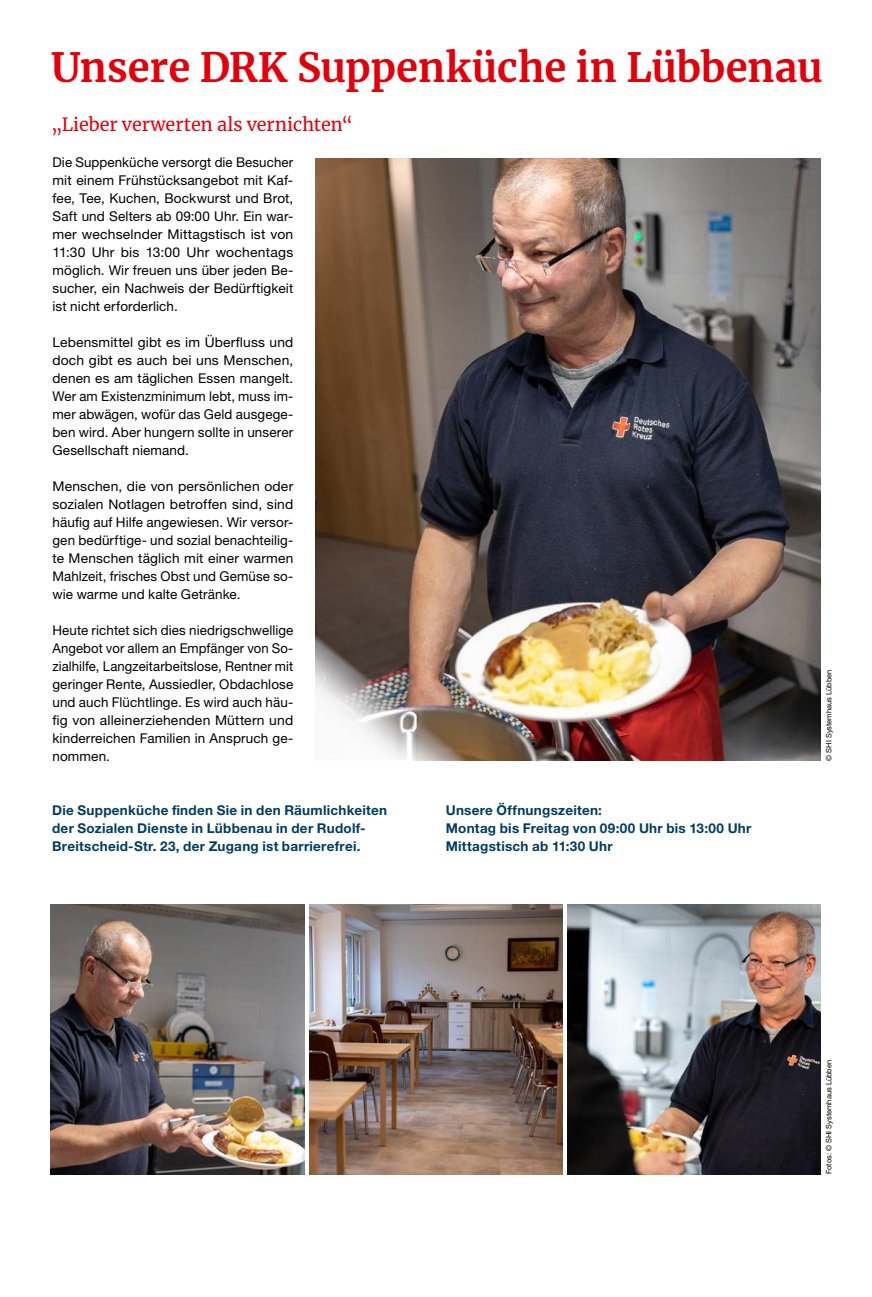
<style>
.page{position:relative;width:872px;height:1297px;background:#fff}
.page>*{position:absolute;margin:0;border:0;box-sizing:border-box;transform-origin:0 0}
.MGB_Headline_23{font:700 39.9px "Merriweather";color:#e3000b}
.MGB_Subline{font:18px "Merriweather";letter-spacing:-.005em;color:#e3000b}
.MGB_Copy{font:13.5px/18px "Helvetica Neue LT Pro";letter-spacing:.01em;color:#000;text-align:justify}
.MGB_Info{font:700 13.5px/18px "Helvetica Neue LT Pro";letter-spacing:.02em;color:#003c65}
.MGB_Fotocredits{font:7.5px "Helvetica Neue LT Pro";color:#000}
</style>
<div class="page">
<img style="left:51px;top:904px;width:254px;height:270px">
<img style="left:315px;top:158px;width:506px;height:603px">
<img style="left:567px;top:904px;width:254px;height:270px">
<img style="left:309px;top:904px;width:254px;height:270px">
<p class="MGB_Headline_23" style="left:51px;top:40px;width:773px">Unsere DRK Suppenküche in Lübbenau</p>
<p class="MGB_Subline" style="left:51px;top:112px;width:303px">„Lieber verwerten als vernichten“</p>
<p class="MGB_Copy" style="left:52px;top:152px;width:242px">Die Suppenküche versorgt die Besucher mit einem Frühstücksangebot mit Kaf&shy;fee, Tee, Kuchen, Bockwurst und Brot, Saft und Selters ab 09:00 Uhr. Ein war&shy;mer wechselnder Mittagstisch ist von 11:30 Uhr bis 13:00 Uhr wochentags möglich. Wir freuen uns über jeden Be&shy;sucher, ein Nachweis der Bedürftigkeit ist nicht erforderlich.</p>
<p class="MGB_Copy" style="left:52px;top:332px;width:242px">Lebensmittel gibt es im Überfluss und doch gibt es auch bei uns Menschen, denen es am täglichen Essen mangelt.<br>Wer am Existenzminimum lebt, muss im&shy;mer abwägen, wofür das Geld ausgege&shy;ben wird. Aber hungern sollte in unserer Gesellschaft niemand.</p>
<p class="MGB_Copy" style="left:52px;top:476px;width:242px">Menschen, die von persönlichen oder sozialen Notlagen betroffen sind, sind häufig auf Hilfe angewiesen. Wir versor&shy;gen bedürftige- und sozial benachteilig&shy;te Menschen täglich mit einer warmen Mahlzeit, frisches Obst und Gemüse so&shy;wie warme und kalte Getränke.</p>
<p class="MGB_Copy" style="left:52px;top:620px;width:242px">Heute richtet sich dies niedrigschwellige Angebot vor allem an Empfänger von So&shy;zialhilfe, Langzeitarbeitslose, Rentner mit geringer Rente, Aussiedler, Obdachlose und auch Flüchtlinge. Es wird auch häu&shy;fig von alleinerziehenden Müttern und kinderreichen Familien in Anspruch ge&shy;nommen.</p>
<p class="MGB_Info" style="left:52px;top:800px;width:336px">Die Suppenküche finden Sie in den Räumlichkeiten der Sozialen Dienste in Lübbenau in der Rudolf-<br>Breitscheid-Str. 23, der Zugang ist barrierefrei.</p>
<p class="MGB_Info" style="left:446px;top:800px;width:158px">Unsere Öffnungszeiten:</p>
<p class="MGB_Info" style="left:446px;top:818px;width:307px">Montag bis Freitag von 09:00 Uhr bis 13:00 Uhr</p>
<p class="MGB_Info" style="left:446px;top:836px;width:168px">Mittagstisch ab 11:30 Uhr</p>
<p class="MGB_Fotocredits" style="left:824px;top:761px;width:93px;rotate:-90deg">© SHI Systemhaus Lübben</p>
<p class="MGB_Fotocredits" style="left:824px;top:1174px;width:116px;rotate:-90deg">Fotos: © SHI Systemhaus Lübben</p>
</div>
